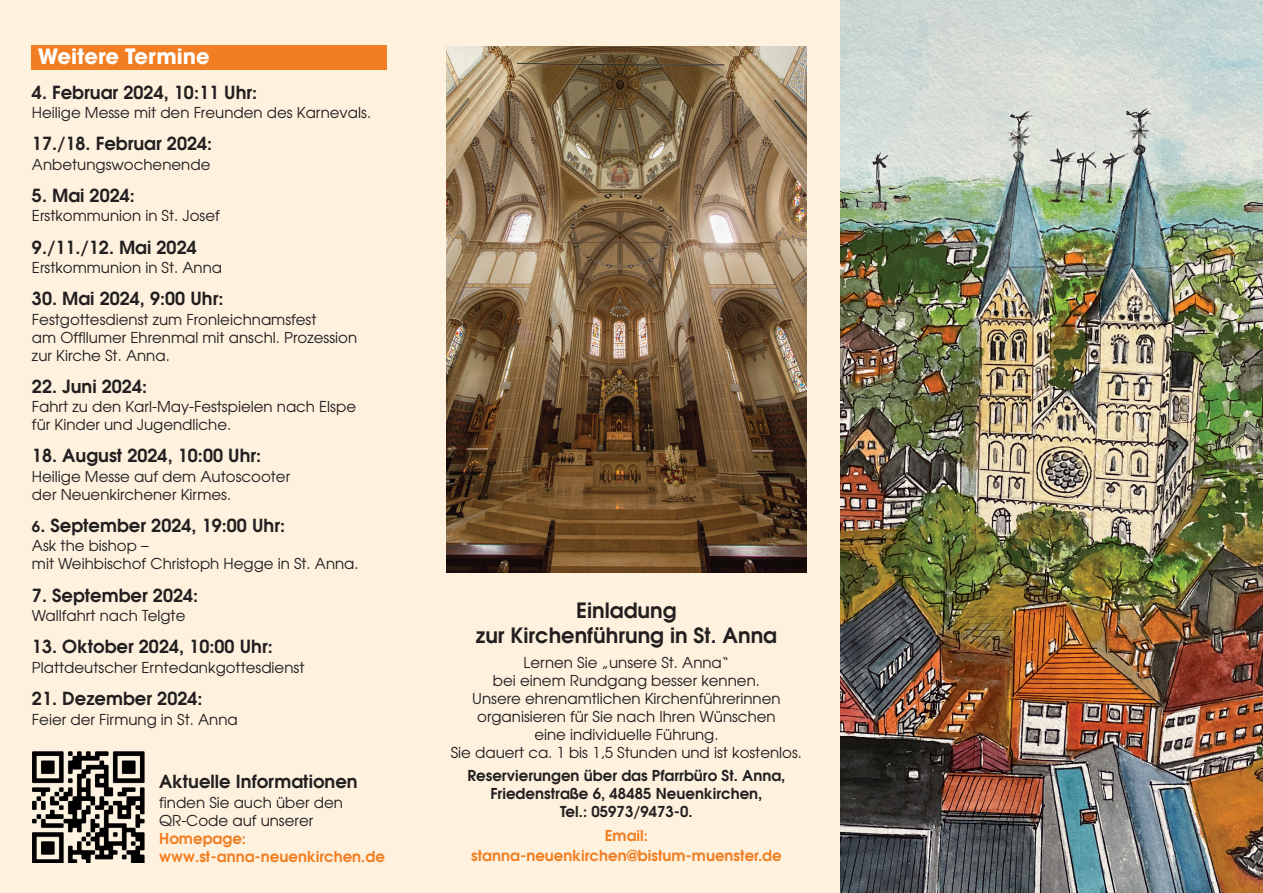
<style>
.page{position:relative;width:1263px;height:893px;background:#fff}
.page>*{position:absolute;margin:0;border:0;box-sizing:border-box;transform-origin:0 0}
.t1{font:600 21px "Avant Garde";color:#231f20}
.t2{font:700 21px "Avant Garde";color:#fff}
.t3{font:600 18px "Avant Garde";color:#231f20}
.t4{font:15px "Avant Garde";color:#231f20}
.t5{font:600 15px "Avant Garde";color:#231f20}
.t6{font:600 15px "Avant Garde";color:#f17e22}
.s1{font-size:15px}
</style>
<div class="page">
<div style="left:0;top:0;width:840px;height:893px;background:#fef2df"></div>
<div style="left:32px;top:46px;width:355px;height:24px;background:#f17e22"></div>
<img style="left:840px;top:0;width:423px;height:893px">
<img style="left:446px;top:47px;width:360px;height:526px">
<img style="left:33px;top:751px;width:111px;height:112px">
<p class="t2" style="left:38px;top:48px;width:173px">Weitere Termine</p>
<p class="t3" style="left:32px;top:85px;width:227px">4. Februar 2024, 10:11 Uhr:</p>
<p class="t4" style="left:32px;top:107px;width:341px">Heilige Messe mit den Freunden des Karnevals.</p>
<p class="t3" style="left:32px;top:137px;width:182px">17./18. Februar 2024:</p>
<p class="t4" style="left:32px;top:159px;width:180px">Anbetungswochenende</p>
<p class="t3" style="left:32px;top:189px;width:104px">5. Mai 2024:</p>
<p class="t4" style="left:32px;top:210px;width:189px">Erstkommunion in St. Josef</p>
<p class="t3" style="left:32px;top:240px;width:166px">9./11./12. Mai 2024</p>
<p class="t4" style="left:32px;top:262px;width:192px">Erstkommunion in St. Anna</p>
<p class="t3" style="left:32px;top:292px;width:193px">30. Mai 2024, 9:00 Uhr:</p>
<p class="t4" style="left:32px;top:313px;width:286px">Festgottesdienst zum Fronleichnamsfest</p>
<p class="t4" style="left:32px;top:331px;width:327px">am Offllumer Ehrenmal mit anschl. Prozession</p>
<p class="t4" style="left:32px;top:349px;width:139px">zur Kirche St. Anna.</p>
<p class="t3" style="left:32px;top:379px;width:117px">22. Juni 2024:</p>
<p class="t4" style="left:32px;top:401px;width:326px">Fahrt zu den Karl-May-Festspielen nach Elspe</p>
<p class="t4" style="left:32px;top:419px;width:201px">für Kinder und Jugendliche.</p>
<p class="t3" style="left:32px;top:449px;width:231px">18. August 2024, 10:00 Uhr:</p>
<p class="t4" style="left:32px;top:471px;width:260px">Heilige Messe auf dem Autoscooter</p>
<p class="t4" style="left:32px;top:489px;width:201px">der Neuenkirchener Kirmes.</p>
<p class="t3" style="left:32px;top:519px;width:255px"><span class="s1">6</span>. September 2024, 19:00 Uhr:</p>
<p class="t4" style="left:32px;top:540px;width:118px">Ask the bishop –</p>
<p class="t4" style="left:32px;top:558px;width:328px">mit Weihbischof Christoph Hegge in St. Anna.</p>
<p class="t3" style="left:32px;top:588px;width:168px">7. September 2024:</p>
<p class="t4" style="left:32px;top:610px;width:155px">Wallfahrt nach Telgte</p>
<p class="t3" style="left:32px;top:640px;width:242px">13. Oktober 2024, 10:00 Uhr:</p>
<p class="t4" style="left:32px;top:661px;width:274px">Plattdeutscher Erntedankgottesdienst</p>
<p class="t3" style="left:32px;top:691px;width:172px">21. Dezember 2024:</p>
<p class="t4" style="left:32px;top:714px;width:207px">Feier der Firmung in St. Anna</p>
<p class="t3" style="left:159px;top:775px;width:200px">Aktuelle Informationen</p>
<p class="t4" style="left:159px;top:797px;width:185px">finden Sie auch über den</p>
<p class="t4" style="left:159px;top:815px;width:156px">QR-Code auf unserer</p>
<p class="t6" style="left:159px;top:833px;width:88px">Homepage:</p>
<p class="t6" style="left:159px;top:851px;width:227px">www.st-anna-neuenkirchen.de</p>
<p class="t1" style="left:576px;top:602px;width:102px">Einladung</p>
<p class="t1" style="left:476px;top:628px;width:303px">zur Kirchenführung in St. Anna</p>
<p class="t4" style="left:523px;top:657px;width:207px">Lernen Sie „unsere St. Anna“</p>
<p class="t4" style="left:493px;top:675px;width:269px">bei einem Rundgang besser kennen.</p>
<p class="t4" style="left:472px;top:693px;width:310px">Unsere ehrenamtlichen Kirchenführerinnen</p>
<p class="t4" style="left:477px;top:711px;width:300px">organisieren für Sie nach Ihren Wünschen</p>
<p class="t4" style="left:534px;top:729px;width:186px">eine individuelle Führung.</p>
<p class="t4" style="left:451px;top:747px;width:353px">Sie dauert ca. 1 bis 1,5 Stunden und ist kostenlos.</p>
<p class="t5" style="left:467px;top:770px;width:319px">Reservierungen über das Pfarrbüro St. Anna,</p>
<p class="t5" style="left:490px;top:788px;width:273px">Friedenstraße 6, 48485 Neuenkirchen,</p>
<p class="t5" style="left:560px;top:806px;width:134px">Tel.: 05973/9473-0.</p>
<p class="t6" style="left:605px;top:830px;width:45px">Email:</p>
<p class="t6" style="left:471px;top:850px;width:312px">stanna-neuenkirchen@bistum-muenster.de</p>
</div>
